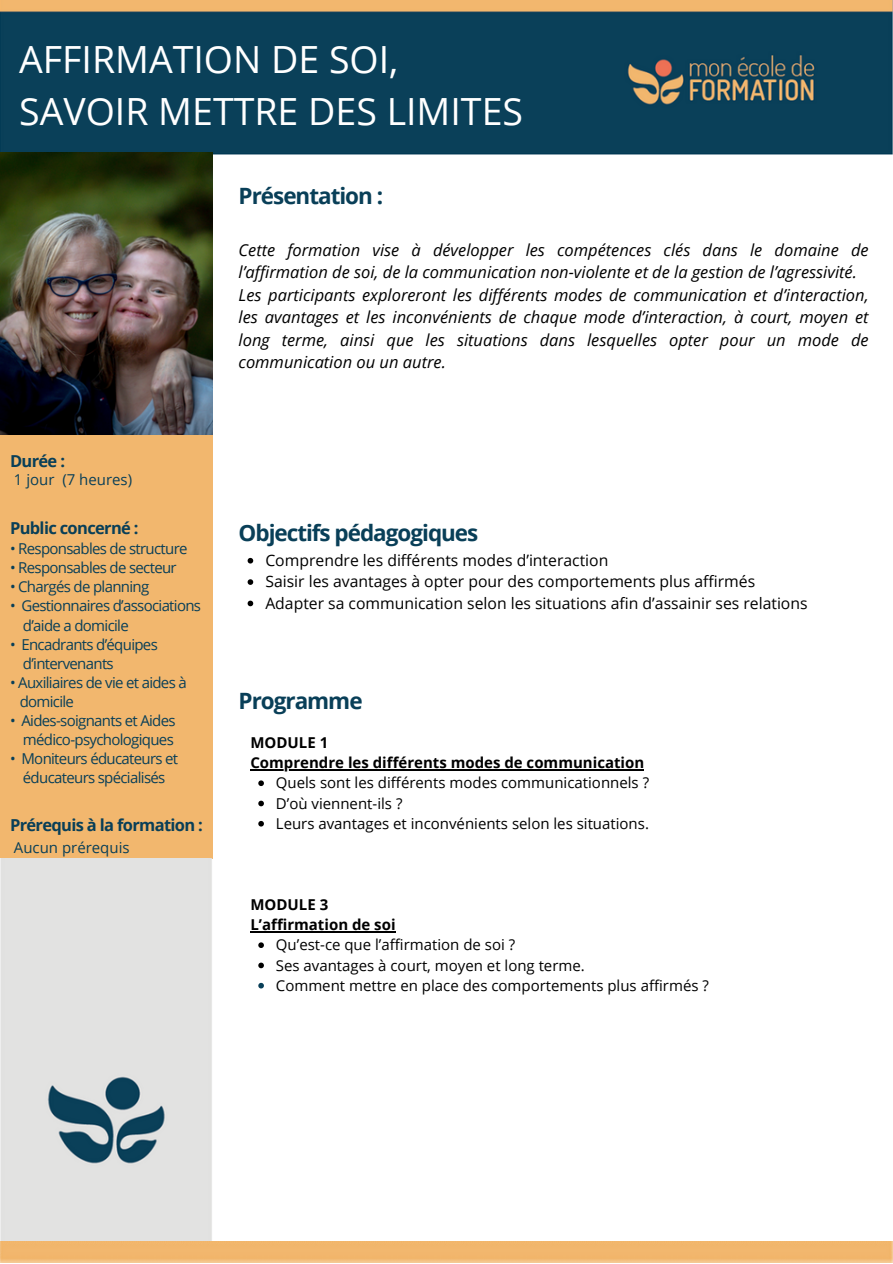
<style>
.page{position:relative;width:893px;height:1264px;background:#fff}
.page>*{position:absolute;margin:0;border:0;box-sizing:border-box;transform-origin:0 0}
.t1{font:37.5px "Open Sans";color:#fff}
.t2{font:700 22.5px "Open Sans";letter-spacing:-.045em;color:#093f58}
.t3{font:italic 16.5px/22.5px "Open Sans";color:#000}
.t4{font:700 16.5px "Open Sans";letter-spacing:-.04em;color:#093f58}
.t5{font:15.75px "Open Sans";color:#000}
.t6{font:15px "Open Sans";letter-spacing:-.045em;color:#093f58}
.t7{font:15px "Open Sans";color:#000}
.t8{font:700 15px "Open Sans";color:#000}
.t9{font:15px "Open Sans";color:#093f58}
</style>
<div class="page">
<img style="left:0;top:0;width:892px;height:154px">
<img style="left:0;top:153px;width:212px;height:282px">
<img style="left:0;top:435px;width:212px;height:806px">
<img style="left:0;top:1241px;width:892px;height:21px">
<svg style="left:247px;top:558px;width:6px;height:5px"></svg>
<svg style="left:247px;top:579px;width:6px;height:6px"></svg>
<svg style="left:247px;top:600px;width:6px;height:6px"></svg>
<svg style="left:258px;top:780px;width:6px;height:6px"></svg>
<svg style="left:258px;top:800px;width:6px;height:6px"></svg>
<svg style="left:258px;top:821px;width:6px;height:5px"></svg>
<svg style="left:258px;top:942px;width:6px;height:6px"></svg>
<svg style="left:258px;top:962px;width:6px;height:6px"></svg>
<svg style="left:258px;top:982px;width:6px;height:6px"></svg>
<hr style="left:250px;top:769px;width:394px;height:1px;background:#000">
<hr style="left:250px;top:931px;width:145px;height:1px;background:#000">
<p class="t1" style="left:19px;top:33px;width:381px">AFFIRMATION DE SOI,</p>
<p class="t1" style="left:19px;top:85px;width:505px">SAVOIR METTRE DES LIMITES</p>
<p class="t4" style="left:10px;top:449px;width:56px">Durée :</p>
<p class="t9" style="left:14px;top:469px;width:120px">1 jour (7 heures)</p>
<p class="t4" style="left:10px;top:517px;width:130px">Public concerné :</p>
<p class="t6" style="left:10px;top:538px;width:179px">• Responsables de structure</p>
<p class="t6" style="left:10px;top:557px;width:168px">• Responsables de secteur</p>
<p class="t6" style="left:10px;top:576px;width:141px">• Chargés de planning</p>
<p class="t6" style="left:10px;top:595px;width:192px">• Gestionnaires d’associations</p>
<p class="t6" style="left:23px;top:614px;width:107px">d’aide a domicile</p>
<p class="t6" style="left:10px;top:633px;width:149px">• Encadrants d’équipes</p>
<p class="t6" style="left:23px;top:652px;width:92px">d’intervenants</p>
<p class="t6" style="left:10px;top:672px;width:178px">• Auxiliaires de vie et aides à</p>
<p class="t6" style="left:20px;top:691px;width:56px">domicile</p>
<p class="t6" style="left:10px;top:710px;width:167px">• Aides-soignants et Aides</p>
<p class="t6" style="left:23px;top:729px;width:152px">médico-psychologiques</p>
<p class="t6" style="left:10px;top:748px;width:170px">• Moniteurs éducateurs et</p>
<p class="t6" style="left:23px;top:767px;width:144px">éducateurs spécialisés</p>
<p class="t4" style="left:10px;top:813px;width:194px">Prérequis à la formation :</p>
<p class="t9" style="left:14px;top:837px;width:117px">Aucun prérequis</p>
<p class="t2" style="left:238px;top:180px;width:146px">Présentation :</p>
<p class="t3" style="left:238px;top:238px;width:631px">Cette formation vise à développer les compétences clés dans le domaine de l’affirmation de soi, de la communication non-violente et de la gestion de l’agressivité.</p>
<p class="t3" style="left:238px;top:283px;width:631px;text-align:justify">Les participants exploreront les différents modes de communication et d’interaction, les avantages et les inconvénients de chaque mode d’interaction, à court, moyen et long terme, ainsi que les situations dans lesquelles opter pour un mode de communication ou un autre.</p>
<p class="t2" style="left:238px;top:516px;width:241px">Objectifs pédagogiques</p>
<p class="t5" style="left:265px;top:549px;width:344px">Comprendre les différents modes d’interaction</p>
<p class="t5" style="left:265px;top:570px;width:491px">Saisir les avantages à opter pour des comportements plus affirmés</p>
<p class="t5" style="left:265px;top:591px;width:543px">Adapter sa communication selon les situations afin d’assainir ses relations</p>
<p class="t2" style="left:238px;top:684px;width:125px">Programme</p>
<p class="t8" style="left:250px;top:731px;width:79px">MODULE 1</p>
<p class="t8" style="left:250px;top:752px;width:395px">Comprendre les différents modes de communication</p>
<p class="t7" style="left:276px;top:772px;width:374px">Quels sont les différents modes communicationnels ?</p>
<p class="t7" style="left:276px;top:792px;width:128px">D’où viennent-ils ?</p>
<p class="t7" style="left:276px;top:812px;width:374px">Leurs avantages et inconvénients selon les situations.</p>
<p class="t8" style="left:250px;top:893px;width:79px">MODULE 3</p>
<p class="t8" style="left:250px;top:914px;width:147px">L’affirmation de soi</p>
<p class="t7" style="left:276px;top:934px;width:241px">Qu’est-ce que l’affirmation de soi ?</p>
<p class="t7" style="left:276px;top:954px;width:310px">Ses avantages à court, moyen et long terme.</p>
<p class="t7" style="left:276px;top:974px;width:434px">Comment mettre en place des comportements plus affirmés ?</p>
</div>
